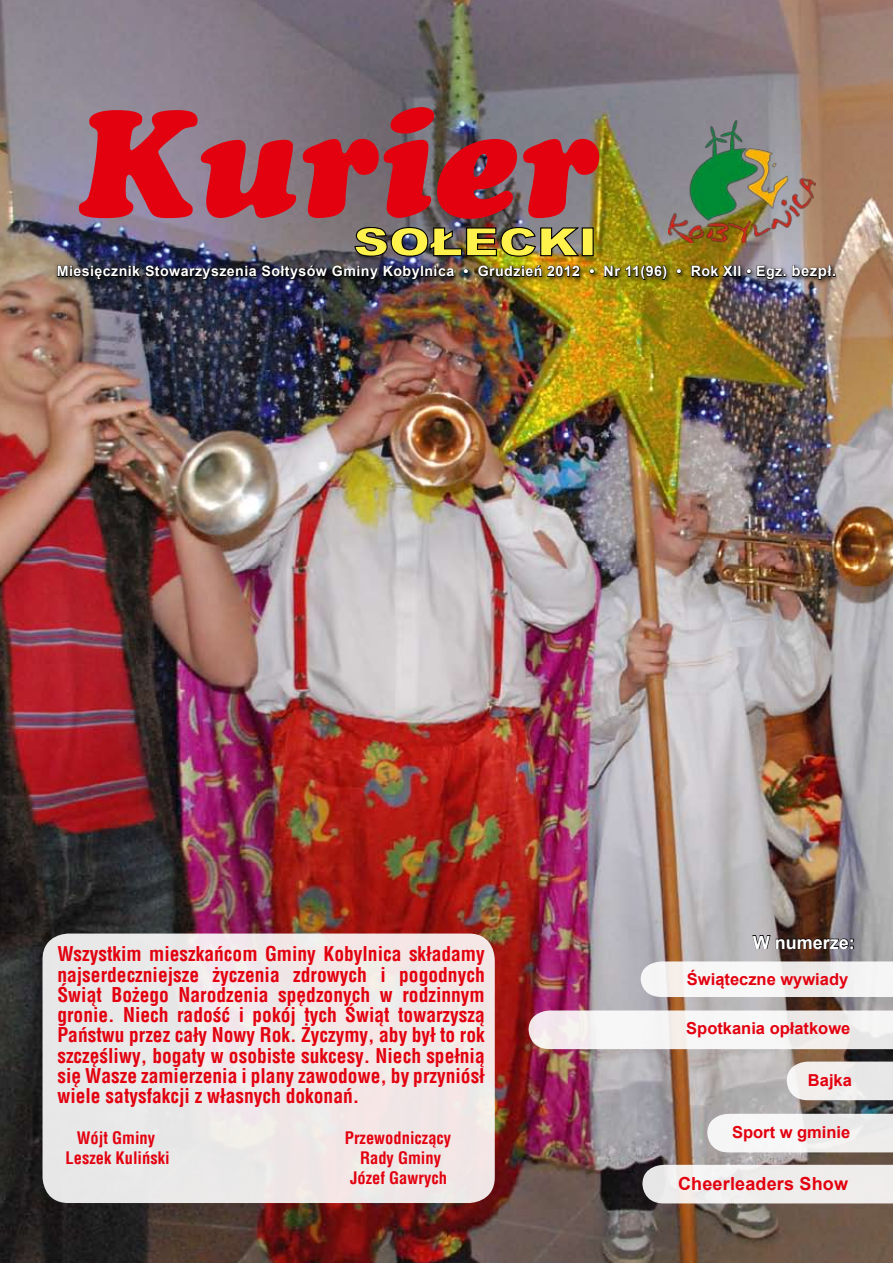
<style>
.page{position:relative;width:893px;height:1263px;background:#fff}
.page>*{position:absolute;margin:0;border:0;box-sizing:border-box;transform-origin:0 0}
.t1{font:700 19.5px/20.2px "Switzerland Condensed";color:#e3000f;text-align:justify}
.t2{font:700 18px "Arial";letter-spacing:.01em;color:#e3000f}
.t3{font:700 18px "Arial";color:#fff}
.t4{font:700 16.5px/20.2px "Switzerland Condensed";color:#e3000f;text-align:center}
.t5{font:700 16.5px "Arial";color:#e3000f}
.t6{font:700 14.25px "Arial";letter-spacing:.03em;color:#fff}
.s1{font-size:15px}
</style>
<div class="page">
<img style="left:0;top:0;width:893px;height:1263px">
<div style="left:43px;top:933px;width:452px;height:270px;background:#efe7e7;border-radius:26px"></div>
<svg style="left:707px;top:1114px;width:186px;height:38px"></svg>
<svg style="left:642px;top:1165px;width:251px;height:38px"></svg>
<svg style="left:529px;top:1010px;width:364px;height:39px"></svg>
<svg style="left:787px;top:1061px;width:106px;height:39px"></svg>
<svg style="left:641px;top:961px;width:252px;height:36px"></svg>
<svg style="left:79px;top:107px;width:520px;height:112px"></svg>
<img style="left:669px;top:120px;width:146px;height:123px">
<div style="left:54px;top:262px;width:788px;height:24px;background:#000;opacity:.8"></div>
<img style="left:57px;top:226px;width:538px;height:54px">
<svg style="left:604px;top:265px;width:63px;height:15px"></svg>
<svg style="left:676px;top:268px;width:6px;height:6px"></svg>
<svg style="left:691px;top:265px;width:95px;height:15px"></svg>
<svg style="left:792px;top:265px;width:44px;height:15px"></svg>
<svg style="left:752px;top:935px;width:101px;height:14px"></svg>
<p class="t6" style="left:57px;top:262px;width:781px">Miesięcznik Stowarzyszenia Sołtysów Gminy Kobylnica • Grudzień 2012 • Nr 11(96) • Rok XII • Egz. <span class="s1">bezpł.</span></p>
<p class="t1" style="left:57px;top:944px;width:429px">Wszystkim mieszkańcom Gminy Kobylnica składamy najserdeczniejsze życzenia zdrowych i pogodnych Świąt Bożego Narodzenia spędzonych w rodzinnym gronie. Niech radość i pokój tych Świąt towarzyszą Państwu przez cały Nowy Rok. Życzymy, aby był to rok szczęśliwy, bogaty w osobiste sukcesy. Niech spełnią się Wasze zamierzenia i plany zawodowe, by przyniósł wiele satysfakcji z własnych dokonań.</p>
<p class="t4" style="left:77px;top:1127px;width:80px">Wójt Gminy</p>
<p class="t4" style="left:345px;top:1127px;width:108px">Przewodniczący</p>
<p class="t4" style="left:66px;top:1148px;width:105px">Leszek Kuliński</p>
<p class="t4" style="left:350px;top:1148px;width:98px">Rady Gminy<br>Józef Gawrych</p>
<p class="t3" style="left:753px;top:930px;width:104px">W numerze:</p>
<p class="t5" style="left:687px;top:968px;width:163px">Świąteczne wywiady</p>
<p class="t5" style="left:686px;top:1018px;width:166px">Spotkania opłatkowe</p>
<p class="t5" style="left:808px;top:1069px;width:46px">Bajka</p>
<p class="t5" style="left:732px;top:1121px;width:120px">Sport w gminie</p>
<p class="t2" style="left:678px;top:1171px;width:171px">Cheerleaders Show</p>
</div>
